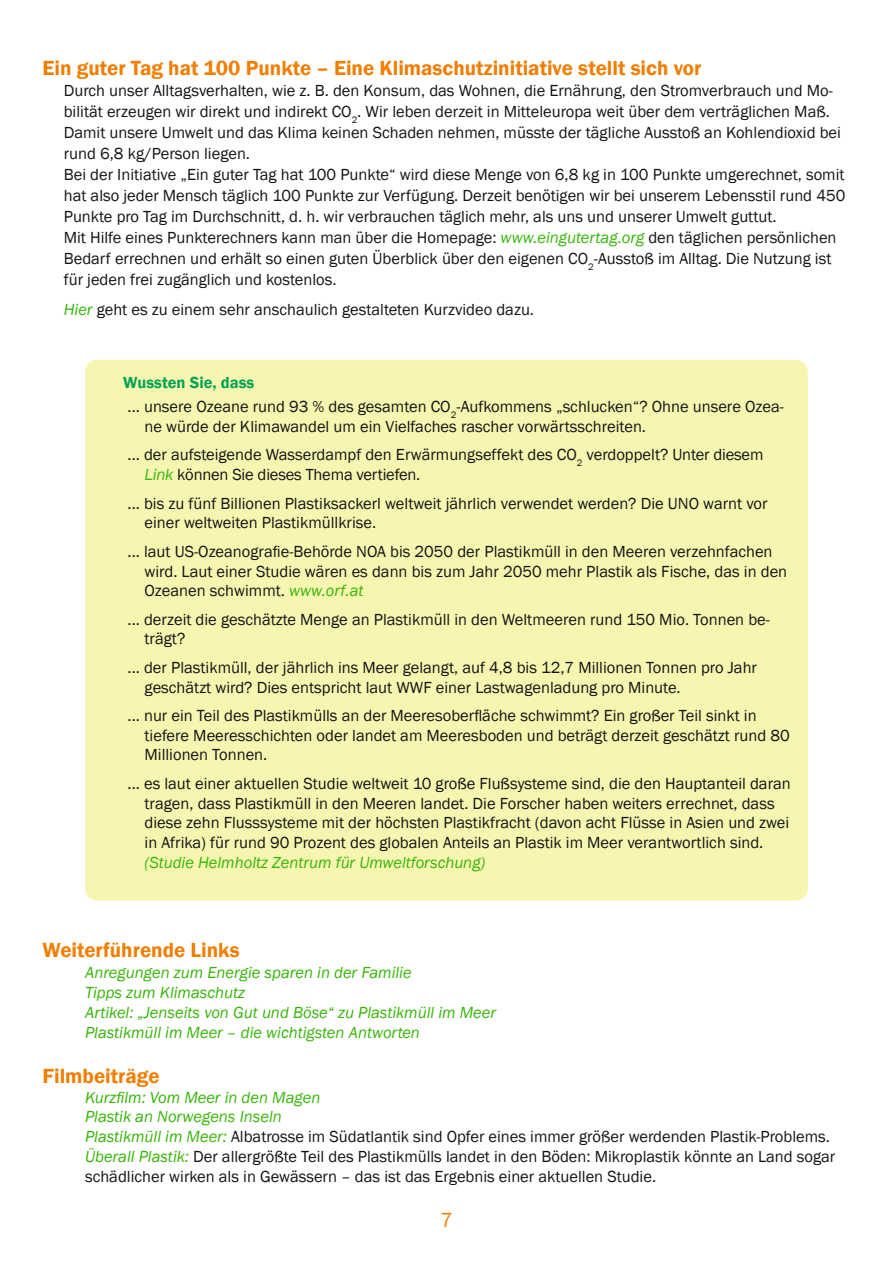
<style>
.page{position:relative;width:893px;height:1263px;background:#fff}
.page>*{position:absolute;margin:0;border:0;box-sizing:border-box;transform-origin:0 0}
.t1{font:600 21px "Franklin Gothic";color:#f17e00}
.t2{font:21px "Franklin Gothic";color:#f17e00}
.t3{font:16.5px/19.8px "Franklin Gothic";color:#131413}
.t4{font:italic 16.5px "Franklin Gothic";color:#36b508}
.t5{font:600 16.5px "Franklin Gothic";color:#00a356}
.s1{font-style:italic;color:#36b508}
</style>
<div class="page">
<div style="left:85px;top:360px;width:723px;height:541px;background:#f7f6b1;border-radius:13px"></div>
<p class="t1" style="left:43px;top:55px;width:660px">Ein guter Tag hat 100 Punkte – Eine Klimaschutzinitiative stellt sich vor</p>
<p class="t3" style="left:64px;top:80px;width:779px;line-height:21px">Durch unser Alltagsverhalten, wie z. B. den Konsum, das Wohnen, die Ernährung, den Stromverbrauch und Mo&shy;bilität erzeugen wir direkt und indirekt CO<sub>2</sub>. Wir leben derzeit in Mitteleuropa weit über dem verträglichen Maß.<br>Damit unsere Umwelt und das Klima keinen Schaden nehmen, müsste der tägliche Ausstoß an Kohlendioxid bei rund 6,8 kg/Person liegen.</p>
<p class="t3" style="left:64px;top:164px;width:783px;line-height:21px;text-align:justify">Bei der Initiative „Ein guter Tag hat 100 Punkte“ wird diese Menge von 6,8 kg in 100 Punkte umgerechnet, somit hat also jeder Mensch täglich 100 Punkte zur Verfügung. Derzeit benötigen wir bei unserem Lebensstil rund 450<br>Punkte pro Tag im Durchschnitt, d. h. wir verbrauchen täglich mehr, als uns und unserer Umwelt guttut.</p>
<p class="t3" style="left:64px;top:227px;width:774px;line-height:21px">Mit Hilfe eines Punkterechners kann man über die Homepage: <span class="s1">www.eingutertag.org</span> den täglichen persönlichen<br>Bedarf errechnen und erhält so einen guten Überblick über den eigenen CO<sub>2</sub>-Ausstoß im Alltag. Die Nutzung ist für jeden frei zugänglich und kostenlos.</p>
<p class="t3" style="left:64px;top:300px;width:472px"><span class="s1">Hier</span> geht es zu einem sehr anschaulich gestalteten Kurzvideo dazu.</p>
<p class="t5" style="left:123px;top:373px;width:133px">Wussten Sie, dass</p>
<p class="t3" style="left:145px;top:397px;width:641px;text-indent:-17px">... unsere Ozeane rund 93 % des gesamten CO<sub>2</sub>-Aufkommens „schlucken“? Ohne unsere Ozea&shy;ne würde der Klimawandel um ein Vielfaches rascher vorwärtsschreiten.</p>
<p class="t3" style="left:145px;top:445px;width:620px;text-indent:-17px">... der aufsteigende Wasserdampf den Erwärmungseffekt des CO<sub>2</sub> verdoppelt? Unter diesem<br><span class="s1">Link</span> können Sie dieses Thema vertiefen.</p>
<p class="t3" style="left:145px;top:493px;width:624px;text-indent:-17px">... bis zu fünf Billionen Plastiksackerl weltweit jährlich verwendet werden? Die UNO warnt vor einer weltweiten Plastikmüllkrise.</p>
<p class="t3" style="left:145px;top:542px;width:644px;text-indent:-17px">... laut US-Ozeanografie-Behörde NOA bis 2050 der Plastikmüll in den Meeren verzehnfachen wird. Laut einer Studie wären es dann bis zum Jahr 2050 mehr Plastik als Fische, das in den<br>Ozeanen schwimmt. <span class="s1">www.orf.at</span></p>
<p class="t3" style="left:145px;top:610px;width:627px;text-indent:-17px">... derzeit die geschätzte Menge an Plastikmüll in den Weltmeeren rund 150 Mio. Tonnen be&shy;trägt?</p>
<p class="t3" style="left:145px;top:658px;width:614px;text-indent:-17px">... der Plastikmüll, der jährlich ins Meer gelangt, auf 4,8 bis 12,7 Millionen Tonnen pro Jahr geschätzt wird? Dies entspricht laut WWF einer Lastwagenladung pro Minute.</p>
<p class="t3" style="left:145px;top:706px;width:647px;text-indent:-17px">... nur ein Teil des Plastikmülls an der Meeresoberfläche schwimmt? Ein großer Teil sinkt in tiefere Meeresschichten oder landet am Meeresboden und beträgt derzeit geschätzt rund 80<br>Millionen Tonnen.</p>
<p class="t3" style="left:145px;top:774px;width:648px;text-indent:-17px">... es laut einer aktuellen Studie weltweit 10 große Flußsysteme sind, die den Hauptanteil daran tragen, dass Plastikmüll in den Meeren landet. Die Forscher haben weiters errechnet, dass diese zehn Flusssysteme mit der höchsten Plastikfracht (davon acht Flüsse in Asien und zwei in Afrika) für rund 90 Prozent des globalen Anteils an Plastik im Meer verantwortlich sind. <span class="s1">(Studie Helmholtz Zentrum für Umweltforschung)</span></p>
<p class="t1" style="left:43px;top:937px;width:199px">Weiterführende Links</p>
<p class="t4" style="left:85px;top:962px;width:328px">Anregungen zum Energie sparen in der Familie</p>
<p class="t4" style="left:85px;top:982px;width:162px">Tipps zum Klimaschutz</p>
<p class="t4" style="left:85px;top:1002px;width:412px">Artikel: „Jenseits von Gut und Böse“ zu Plastikmüll im Meer</p>
<p class="t4" style="left:85px;top:1022px;width:336px">Plastikmüll im Meer – die wichtigsten Antworten</p>
<p class="t1" style="left:43px;top:1063px;width:119px">Filmbeiträge</p>
<p class="t4" style="left:85px;top:1087px;width:237px">Kurzfilm: Vom Meer in den Magen</p>
<p class="t4" style="left:85px;top:1106px;width:198px">Plastik an Norwegens Inseln</p>
<p class="t3" style="left:85px;top:1127px;width:746px"><span class="s1">Plastikmüll im Meer:</span> Albatrosse im Südatlantik sind Opfer eines immer größer werdenden Plastik-Problems.</p>
<p class="t3" style="left:85px;top:1147px;width:752px"><span class="s1">Überall Plastik:</span> Der allergrößte Teil des Plastikmülls landet in den Böden: Mikroplastik könnte an Land sogar schädlicher wirken als in Gewässern – das ist das Ergebnis einer aktuellen Studie.</p>
<p class="t2" style="left:440px;top:1206px;width:14px">7</p>
</div>
